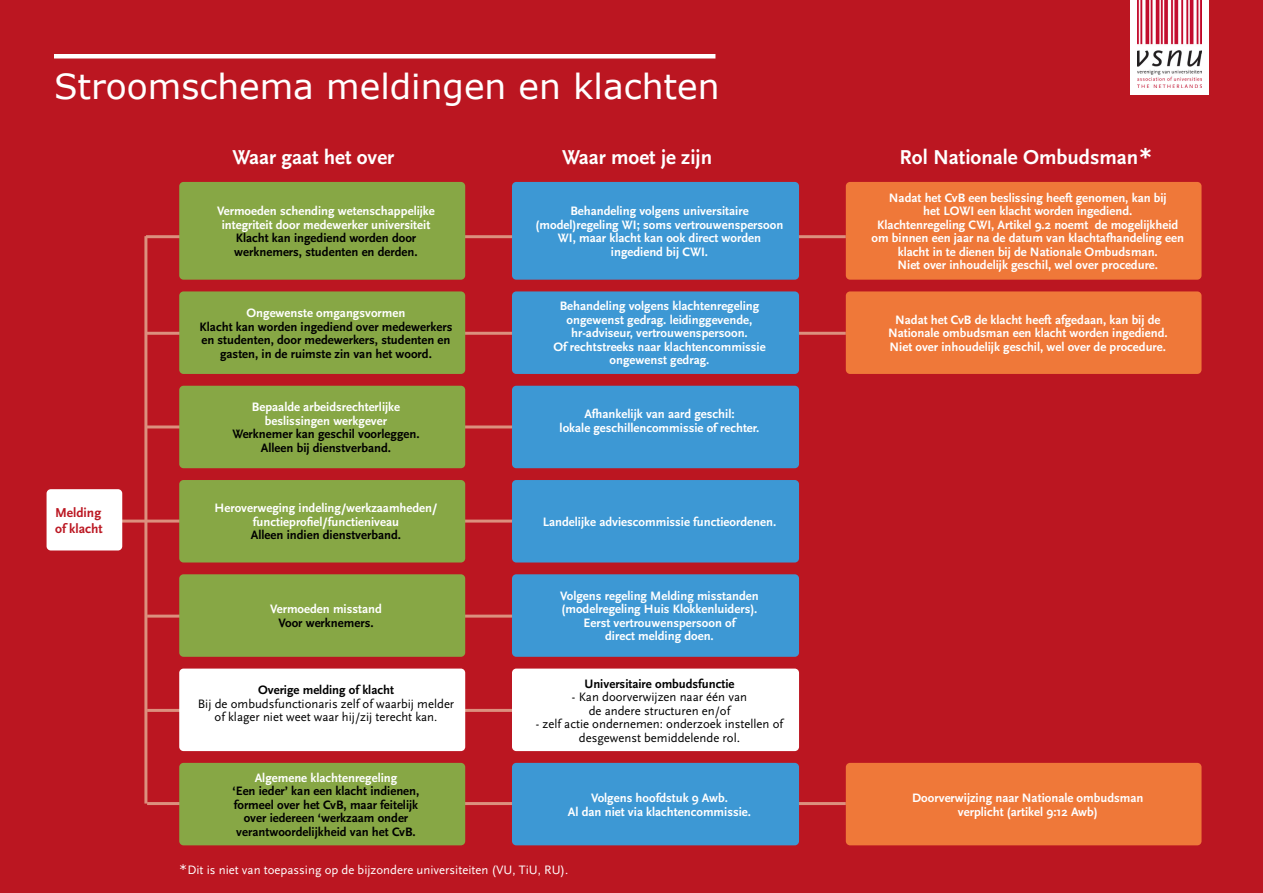
<style>
.page{position:relative;width:1263px;height:893px;background:#bb1621}
.page>*{position:absolute;margin:0;border:0;box-sizing:border-box;transform-origin:0 0}
.t1{font:34.5px "Verdana";color:#fff}
.t2{font:700 21px "Scala Sans";color:#fff}
.t3{font:700 13.5px/16.2px "Scala Sans";color:#bb1621}
.t4{font:700 12.75px/13.5px "Scala Sans";color:#fff;text-align:center}
.t5{font:700 12.75px/13.5px "Scala Sans";color:#000;text-align:center}
.t6{font:12.75px/13.5px "Scala Sans";color:#000;text-align:center}
.t7{font:12.75px "Scala Sans";color:#fff}
.s1{font-family:"Verdana"}
.s2{font-size:13.5px}
</style>
<div class="page">
<hr style="left:114px;top:520px;width:408px;height:3px;background:#dc907e">
<hr style="left:146px;top:425px;width:424px;height:3px;background:#dc907e">
<hr style="left:146px;top:332px;width:700px;height:3px;background:#dc907e">
<hr style="left:146px;top:235px;width:700px;height:3px;background:#dc907e">
<hr style="left:147px;top:615px;width:616px;height:3px;background:#dc907e">
<hr style="left:147px;top:709px;width:627px;height:3px;background:#dc907e">
<hr style="left:147px;top:802px;width:699px;height:3px;background:#dc907e">
<div style="left:47px;top:489px;width:75px;height:61px;background:#fff;border-radius:4px"></div>
<div style="left:179px;top:182px;width:286px;height:98px;background:#87a745;border-radius:4px"></div>
<div style="left:512px;top:182px;width:287px;height:98px;background:#3d98d4;border-radius:4px"></div>
<div style="left:846px;top:182px;width:355px;height:98px;background:#ef7839;border-radius:4px"></div>
<div style="left:179px;top:291px;width:286px;height:83px;background:#87a745;border-radius:4px"></div>
<div style="left:512px;top:291px;width:287px;height:83px;background:#3d98d4;border-radius:4px"></div>
<div style="left:846px;top:291px;width:355px;height:83px;background:#ef7839;border-radius:4px"></div>
<div style="left:179px;top:386px;width:286px;height:82px;background:#87a745;border-radius:4px"></div>
<div style="left:512px;top:386px;width:287px;height:82px;background:#3d98d4;border-radius:4px"></div>
<div style="left:179px;top:480px;width:286px;height:82px;background:#87a745;border-radius:4px"></div>
<div style="left:512px;top:480px;width:287px;height:82px;background:#3d98d4;border-radius:4px"></div>
<div style="left:179px;top:574px;width:286px;height:83px;background:#87a745;border-radius:4px"></div>
<div style="left:512px;top:574px;width:287px;height:83px;background:#3d98d4;border-radius:4px"></div>
<div style="left:179px;top:669px;width:286px;height:82px;background:#fff;border-radius:4px"></div>
<div style="left:512px;top:669px;width:287px;height:82px;background:#fff;border-radius:4px"></div>
<div style="left:179px;top:763px;width:286px;height:82px;background:#87a745;border-radius:4px"></div>
<div style="left:512px;top:763px;width:287px;height:82px;background:#3d98d4;border-radius:4px"></div>
<div style="left:846px;top:763px;width:355px;height:82px;background:#ef7839;border-radius:4px"></div>
<div style="left:1130px;top:0;width:79px;height:95px;background:#fff"></div>
<img style="left:1137px;top:0;width:64px;height:88px">
<hr style="left:144px;top:236px;width:3px;height:567px;background:#dc907e">
<div style="left:54px;top:54px;width:661px;height:5px;background:#fff"></div>
<h1 class="t1" style="left:54px;top:64px;width:667px">Stroomschema meldingen en klachten</h1>
<h2 class="t2" style="left:232px;top:146px;width:163px">Waar gaat het over</h2>
<h2 class="t2" style="left:562px;top:146px;width:151px">Waar moet je zijn</h2>
<h2 class="t2" style="left:900px;top:146px;width:255px">Rol Nationale Ombudsman<span class="s1">*</span></h2>
<p class="t3" style="left:55px;top:505px;width:49px">Melding of klacht</p>
<p class="t4" style="left:217px;top:205px;width:219px">Vermoeden schending wetenschappelijke integriteit door medewerker universiteit</p>
<p class="t5" style="left:234px;top:232px;width:185px;text-align:left">Klacht kan ingediend worden door werknemers, studenten en derden.</p>
<p class="t4" style="left:247px;top:307px;width:160px">Ongewenste omgangsvormen</p>
<p class="t5" style="left:200px;top:320px;width:254px">Klacht kan worden ingediend over medewerkers en studenten, door medewerkers, studenten en gasten, in de ruimste zin van het woord.</p>
<p class="t4" style="left:252px;top:401px;width:150px">Bepaalde arbeidsrechterlijke beslissingen werkgever</p>
<p class="t5" style="left:232px;top:428px;width:189px">Werknemer kan geschil voorleggen.<br>Alleen bij dienstverband.</p>
<p class="t4" style="left:215px;top:502px;width:224px">Heroverweging indeling/werkzaamheden/ functieprofiel/functieniveau</p>
<p class="t5" style="left:251px;top:529px;width:152px">Alleen indien dienstverband.</p>
<p class="t4" style="left:270px;top:603px;width:113px">Vermoeden misstand</p>
<p class="t5" style="left:278px;top:616px;width:97px">Voor werknemers.</p>
<p class="t5" style="left:258px;top:684px;width:137px">Overige melding of klacht</p>
<p class="t6" style="left:198px;top:697px;width:258px">Bij de ombudsfunctionaris zelf of waarbij melder of klager niet weet waar hij/zij terecht kan.</p>
<p class="t4" style="left:536px;top:205px;width:249px">Behandeling volgens universitaire (model)regeling WI; soms vertrouwenspersoon WI, maar klacht kan ook direct worden ingediend bij CWI.</p>
<p class="t4" style="left:553px;top:300px;width:214px">Behandeling volgens klachtenregeling ongewenst gedrag. leidinggevende, hr-adviseur, vertrouwenspersoon.<br>Of rechtstreeks naar klachtencommissie ongewenst gedrag.</p>
<p class="t4" style="left:560px;top:408px;width:201px">Afhankelijk van aard geschil:<br>lokale geschillencommissie of rechter.</p>
<p class="t4" style="left:543px;top:515px;width:235px">Landelijke adviescommissie functieordenen.</p>
<p class="t4" style="left:560px;top:589px;width:200px">Volgens regeling Melding misstanden (modelregeling Huis Klokkenluiders).<br>Eerst vertrouwenspersoon of<br>direct melding doen.</p>
<p class="t5" style="left:584px;top:677px;width:152px">Universitaire ombudsfunctie</p>
<p class="t6" style="left:572px;top:690px;width:177px">- Kan doorverwijzen naar één van de andere structuren en/of</p>
<p class="t6" style="left:536px;top:717px;width:249px">- zelf actie ondernemen: onderzoek instellen of desgewenst bemiddelende rol<span class="s2">.</span></p>
<p class="t4" style="left:871px;top:191px;width:314px">Nadat het CvB een beslissing heeft genomen, kan bij<br>het LOWI een klacht worden ingediend.<br>Klachtenregeling CWI, Artikel 9.2 noemt de mogelijkheid om binnen een jaar na de datum van klachtafhandeling een klacht in te dienen bij de Nationale Ombudsman.<br>Niet over inhoudelijk geschil, wel over procedure.</p>
<p class="t4" style="left:888px;top:313px;width:281px">Nadat het CvB de klacht heeft afgedaan, kan bij de<br>Nationale ombudsman een klacht worden ingediend.<br>Niet over inhoudelijk geschil, wel over de procedure.</p>
<p class="t4" style="left:255px;top:771px;width:144px">Algemene klachtenregeling</p>
<p class="t5" style="left:233px;top:785px;width:188px">‘Een ieder’ kan een klacht indienen, formeel over het CvB, maar feitelijk over iedereen ‘werkzaam onder verantwoordelijkheid van het CvB.</p>
<p class="t4" style="left:568px;top:791px;width:185px">Volgens hoofdstuk 9 Awb.<br>Al dan niet via klachtencommissie.</p>
<p class="t4" style="left:912px;top:791px;width:233px">Doorverwijzing naar Nationale ombudsman verplicht (artikel 9:12 Awb)</p>
<p class="t7" style="left:179px;top:863px;width:391px"><span class="s1">*</span>Dit is niet van toepassing op de bijzondere universiteiten (VU, TiU, RU).</p>
</div>
